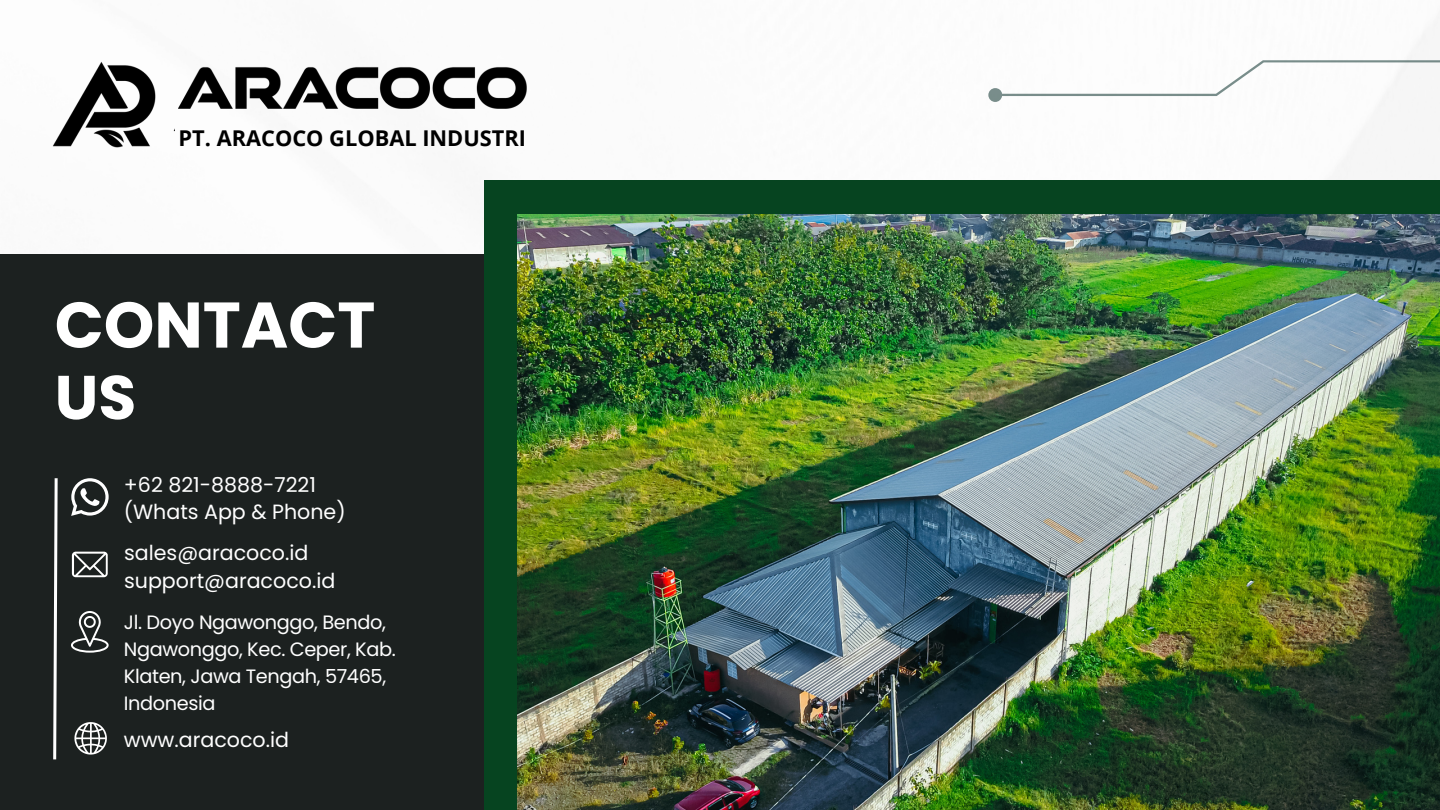
<style>
.page{position:relative;width:1440px;height:810px;background:#fff}
.page>*{position:absolute;margin:0;border:0;box-sizing:border-box;transform-origin:0 0}
.t1{font:700 64.4px "Poppins";color:#fff}
.t2{font:700 61.8px "Poppins";color:#fff}
.t3{font:700 21.8px "Open Sans";color:#000}
.t4{font:20.6px "Poppins";color:#fff}
.t5{font:19.3px/27px "Poppins";letter-spacing:-.02em;color:#fff}
</style>
<div class="page">
<div style="left:0;top:255px;width:500px;height:555px;background:#1c2120"></div>
<svg style="left:53px;top:478px;width:5px;height:282px"></svg>
<svg style="left:71px;top:478px;width:37px;height:38px"></svg>
<svg style="left:71px;top:611px;width:37px;height:42px"></svg>
<svg style="left:72px;top:552px;width:36px;height:25px"></svg>
<svg style="left:74px;top:722px;width:33px;height:33px"></svg>
<div style="left:485px;top:180px;width:955px;height:630px;background:#064420"></div>
<svg style="left:988px;top:55px;width:452px;height:47px"></svg>
<img style="left:518px;top:215px;width:922px;height:595px">
<img style="left:179px;top:66px;width:348px;height:43px">
<img style="left:52px;top:61px;width:122px;height:87px">
<p class="t3" style="left:179px;top:122px;width:349px">PT. ARACOCO GLOBAL INDUSTRI</p>
<p class="t1" style="left:55px;top:280px;width:322px">CONTACT</p>
<p class="t2" style="left:55px;top:354px;width:83px">US</p>
<p class="t4" style="left:124px;top:470px;width:194px">+62 821-8888-7221</p>
<p class="t4" style="left:124px;top:497px;width:223px">(Whats App &amp; Phone)</p>
<p class="t4" style="left:124px;top:539px;width:186px">sales@aracoco.id</p>
<p class="t4" style="left:124px;top:566px;width:213px">support@aracoco.id</p>
<p class="t5" style="left:124px;top:609px;width:274px">Jl. Doyo Ngawonggo, Bendo,<br>Ngawonggo, Kec. Ceper, Kab.<br>Klaten, Jawa Tengah, 57465,<br>Indonesia</p>
<p class="t4" style="left:124px;top:725px;width:167px">www.aracoco.id</p>
</div>
